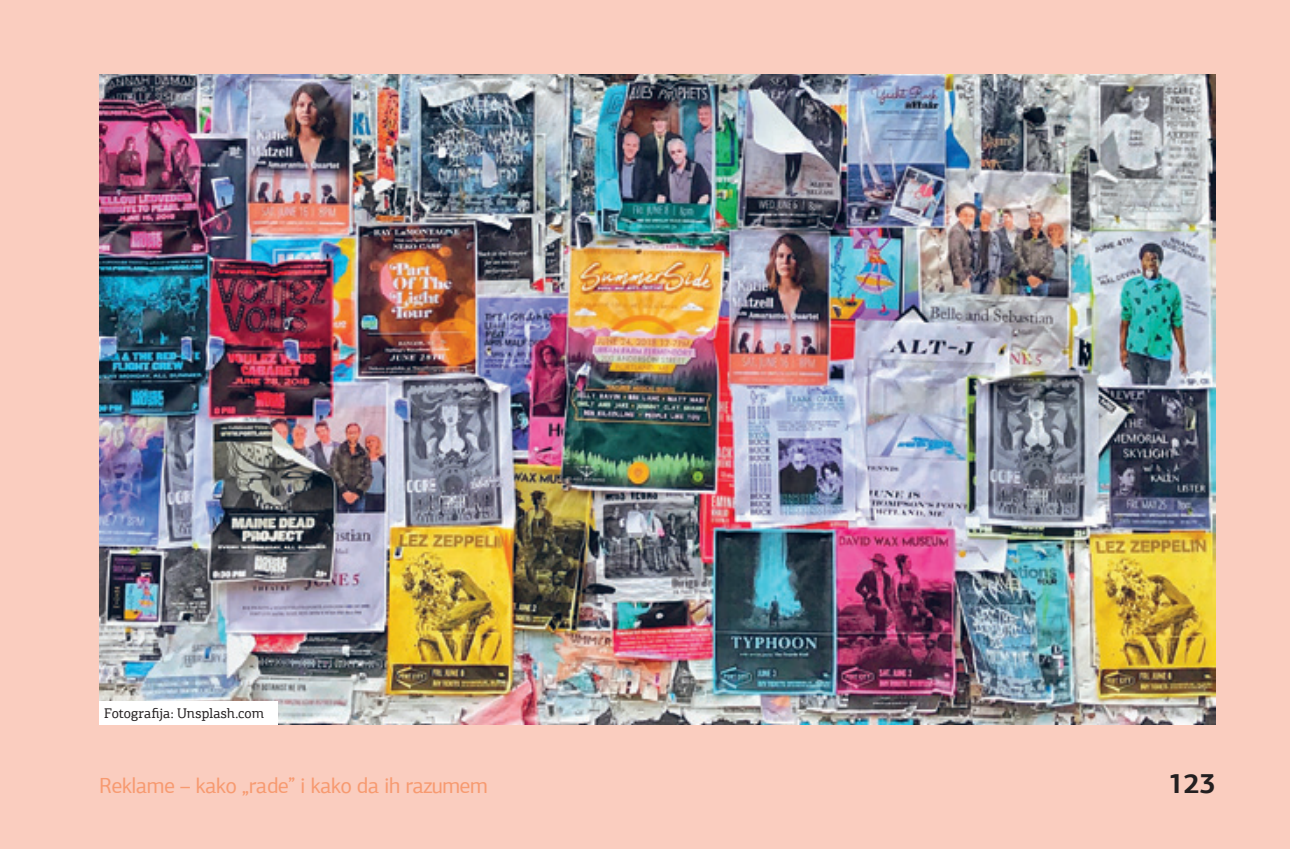
<style>
.page{position:relative;width:1290px;height:849px;background:#fff}
.page>*{position:absolute;margin:0;border:0;box-sizing:border-box;transform-origin:0 0}
.t1{font:700 28px "PF Agora Sans Pro";color:#231f20}
.t2{font:21.88px "PF Agora Sans Pro";letter-spacing:-.025em;color:#f79a70}
.t3{font:14px "PF Agora Slab Pro";color:#231f20}
</style>
<div class="page">
<div style="left:0;top:0;width:1290px;height:848px;background:#facdbf"></div>
<img style="left:99px;top:75px;width:1116px;height:649px">
<div style="left:99px;top:701px;width:179px;height:23px;background:#fff"></div>
<p class="t3" style="left:104px;top:704px;width:161px">Fotografija: Unsplash.com</p>
<p class="t3" style="left:177px;top:704px;width:70px">Pexels.com</p>
<p class="t2" style="left:99px;top:771px;width:390px">Reklame – kako „rade” i kako da ih razumem</p>
<p class="t1" style="left:1168px;top:765px;width:49px">123</p>
</div>
